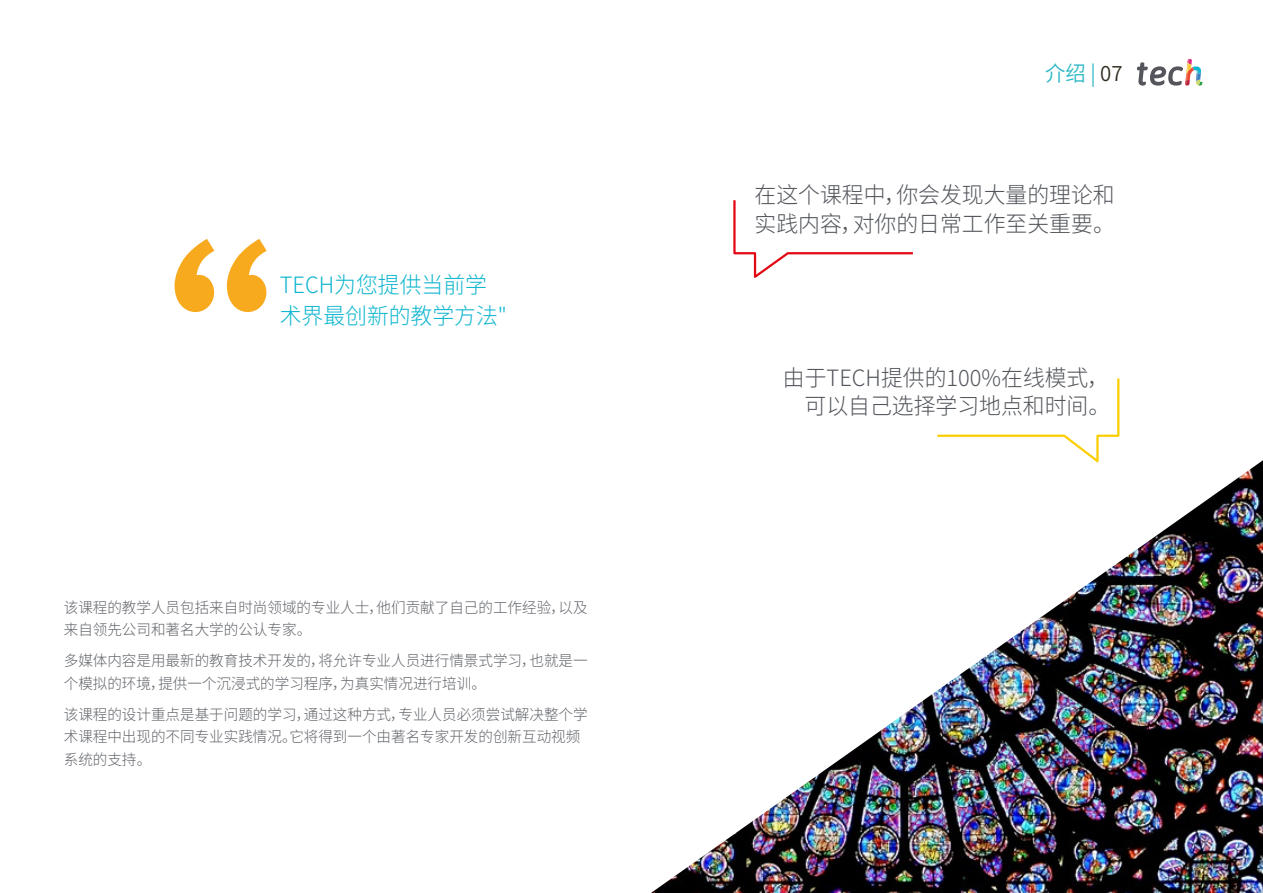
<style>
.page{position:relative;width:1263px;height:893px;background:#fff}
.page>*{position:absolute;margin:0;border:0;box-sizing:border-box;transform-origin:0 0}
.t1{font:300 22.5px/28.5px "Source Han Sans CN";color:#52555b;text-align:right}
.t2{font:300 22.5px/31.5px "Source Han Sans CN";color:#0fb6cf}
.t3{font:21px "Source Han Sans CN";color:#2db8c5}
.t4{font:300 15px/22.5px "Source Han Sans CN";color:#61646a}
.s1{color:#312e20}
</style>
<div class="page">
<svg style="left:175px;top:239px;width:92px;height:73px"></svg>
<svg style="left:937px;top:378px;width:183px;height:82px"></svg>
<svg style="left:733px;top:200px;width:180px;height:78px"></svg>
<svg style="left:1137px;top:59px;width:65px;height:27px"></svg>
<img style="left:651px;top:460px;width:612px;height:433px">
<h1 class="t2" style="left:280px;top:269px;width:229px">TECH为您提供当前学术界最创新的教学方法"</h1>
<p class="t4" style="left:64px;top:596px;width:525px">该课程的教学人员包括来自时尚领域的专业人士，他们贡献了自己的工作经验，以及来自领先公司和著名大学的公认专家。</p>
<p class="t4" style="left:64px;top:650px;width:525px">多媒体内容是用最新的教育技术开发的，将允许专业人员进行情景式学习，也就是一个模拟的环境，提供一个沉浸式的学习程序，为真实情况进行培训。</p>
<p class="t4" style="left:64px;top:703px;width:525px">该课程的设计重点是基于问题的学习，通过这种方式，专业人员必须尝试解决整个学术课程中出现的不同专业实践情况。它将得到一个由著名专家开发的创新互动视频系统的支持。</p>
<h2 class="t3" style="left:1045px;top:61px;width:79px">介绍 | <span class="s1">07</span></h2>
<h1 class="t1" style="left:755px;top:181px;width:362px;text-align:left">在这个课程中，你会发现大量的理论和实践内容，对你的日常工作至关重要。</h1>
<h1 class="t1" style="left:783px;top:364px;width:329px">由于TECH提供的100%在线模式，可以自己选择学习地点和时间。</h1>
</div>
